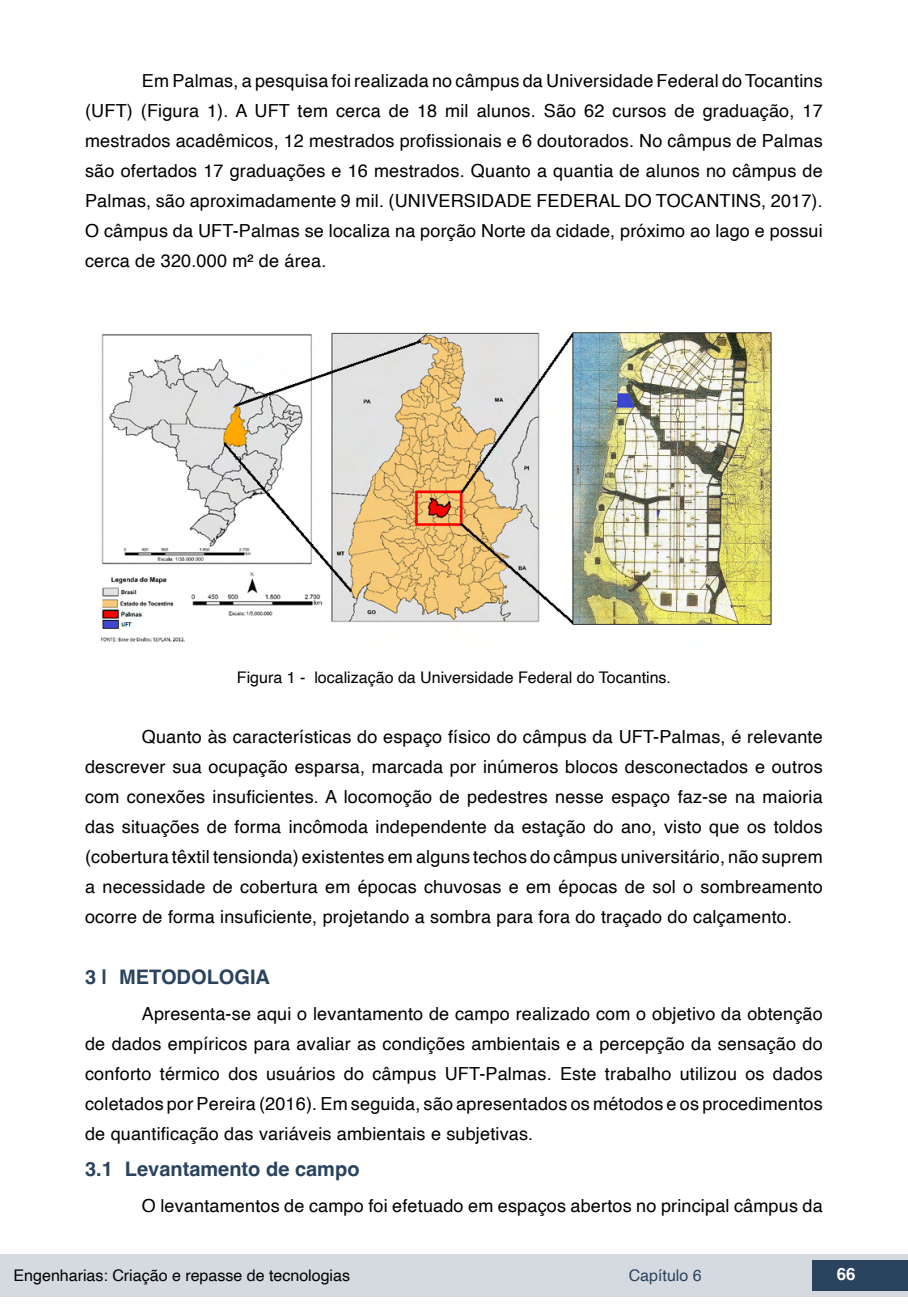
<style>
.page{position:relative;width:908px;height:1304px;background:#fff}
.page>*{position:absolute;margin:0;border:0;box-sizing:border-box;transform-origin:0 0}
.t1{font:700 20px "Helvetica";color:#2a435e}
.t2{font:18px/30px "Helvetica";letter-spacing:.01em;color:#000;text-align:justify}
.t3{font:700 16.8px "Helvetica";color:#fff}
.t4{font:16px "Helvetica";color:#000}
.t5{font:16px "Helvetica";color:#2a435e}
</style>
<div class="page">
<div style="left:0;top:1254px;width:906px;height:43px;background:#d4dadf"></div>
<div style="left:812px;top:1261px;width:95px;height:30px;background:#2a435e"></div>
<img style="left:100px;top:332px;width:672px;height:311px">
<p class="t2" style="left:85px;top:66px;width:738px;text-indent:57px">Em Palmas, a pesquisa foi realizada no câmpus da Universidade Federal do Tocantins (UFT) (Figura 1). A UFT tem cerca de 18 mil alunos. São 62 cursos de graduação, 17 mestrados acadêmicos, 12 mestrados profissionais e 6 doutorados. No câmpus de Palmas são ofertados 17 graduações e 16 mestrados. Quanto a quantia de alunos no câmpus de Palmas, são aproximadamente 9 mil. (UNIVERSIDADE FEDERAL DO TOCANTINS, 2017).<br>O câmpus da UFT-Palmas se localiza na porção Norte da cidade, próximo ao lago e possui cerca de 320.000 m² de área.</p>
<p class="t4" style="left:237px;top:665px;width:435px">Figura 1 - localização da Universidade Federal do Tocantins.</p>
<p class="t2" style="left:85px;top:722px;width:738px;text-indent:57px">Quanto às características do espaço físico do câmpus da UFT-Palmas, é relevante descrever sua ocupação esparsa, marcada por inúmeros blocos desconectados e outros com conexões insuficientes. A locomoção de pedestres nesse espaço faz-se na maioria das situações de forma incômoda independente da estação do ano, visto que os toldos (cobertura têxtil tensionda) existentes em alguns techos do câmpus universitário, não suprem a necessidade de cobertura em épocas chuvosas e em épocas de sol o sombreamento ocorre de forma insuficiente, projetando a sombra para fora do traçado do calçamento.</p>
<p class="t1" style="left:85px;top:965px;width:186px">3 | METODOLOGIA</p>
<p class="t2" style="left:85px;top:999px;width:738px;text-indent:57px">Apresenta-se aqui o levantamento de campo realizado com o objetivo da obtenção de dados empíricos para avaliar as condições ambientais e a percepção da sensação do conforto térmico dos usuários do câmpus UFT-Palmas. Este trabalho utilizou os dados coletados por Pereira (2016). Em seguida, são apresentados os métodos e os procedimentos de quantificação das variáveis ambientais e subjetivas.</p>
<p class="t1" style="left:85px;top:1157px;width:276px">3.1 Levantamento de campo</p>
<p class="t2" style="left:142px;top:1191px;width:682px">O levantamentos de campo foi efetuado em espaços abertos no principal câmpus da</p>
<p class="t4" style="left:14px;top:1263px;width:338px">Engenharias: Criação e repasse de tecnologias</p>
<p class="t5" style="left:628px;top:1263px;width:74px">Capítulo 6</p>
<p class="t3" style="left:836px;top:1264px;width:20px">66</p>
</div>
